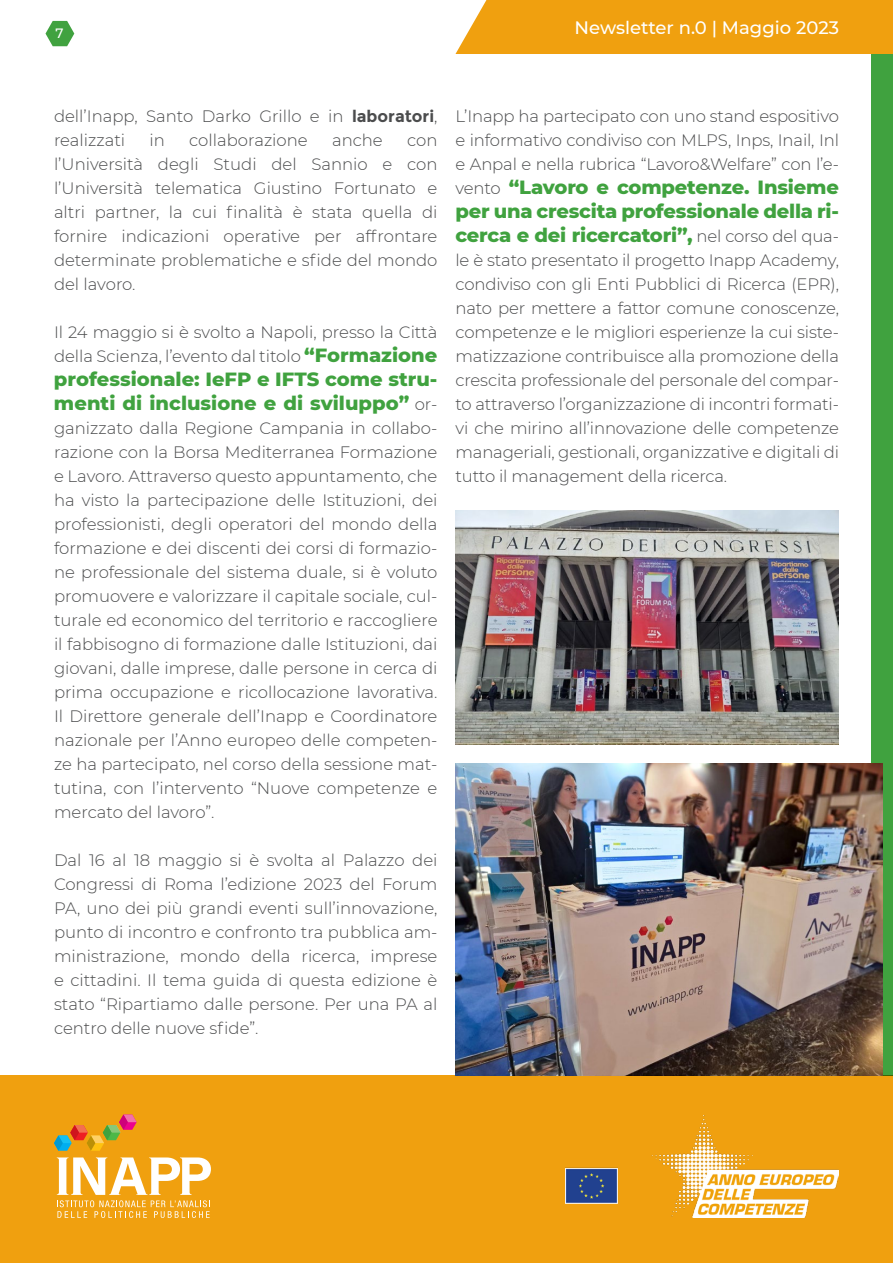
<style>
.page{position:relative;width:893px;height:1263px;background:#fff}
.page>*{position:absolute;margin:0;border:0;box-sizing:border-box;transform-origin:0 0}
.t1{font:800 19.5px/24px "Montserrat";letter-spacing:-.005em;color:#40a23f}
.t2{font:500 18px "Montserrat";color:#fff}
.t3{font:300 16.5px/24px "Montserrat";color:#4b4c4d;text-align:justify}
.t4{font:500 13.5px "Montserrat";color:#fff}
.s1{font-weight:700}
.s2{font-weight:800;font-size:19.5px;color:#40a23f}
.s3{font-weight:300;font-size:16.5px;color:#4b4c4d}
</style>
<div class="page">
<svg style="left:46px;top:21px;width:28px;height:25px"></svg>
<div style="left:0;top:1075px;width:893px;height:188px;background:#f0a00f"></div>
<div style="left:455px;top:0;width:438px;height:54px;background:#f0a00f"></div>
<img style="left:565px;top:1115px;width:274px;height:103px">
<svg style="left:57px;top:1157px;width:154px;height:61px"></svg>
<svg style="left:54px;top:1114px;width:83px;height:37px"></svg>
<div style="left:871px;top:54px;width:22px;height:1021px;background:#40a23f"></div>
<img style="left:455px;top:764px;width:427px;height:311px">
<img style="left:455px;top:510px;width:384px;height:234px">
<p class="t4" style="left:56px;top:24px;width:10px">7</p>
<p class="t2" style="left:575px;top:15px;width:266px">Newsletter n.0 | Maggio 2023</p>
<p class="t3" style="left:54px;top:103px;width:385px">dell’Inapp, Santo Darko Grillo e in <span class="s1">laboratori</span>, realizzati</p>
<p class="t3" style="left:149px;top:127px;width:17px">in</p>
<p class="t3" style="left:189px;top:127px;width:120px">collaborazione</p>
<p class="t3" style="left:332px;top:127px;width:52px">anche</p>
<p class="t3" style="left:54px;top:127px;width:385px;text-indent:353px">con l’Università degli Studi del Sannio e con l’Università telematica Giustino Fortunato e altri partner, la cui finalità è stata quella di fornire indicazioni operative per affrontare determinate problematiche e sfide del mondo del lavoro.</p>
<p class="t3" style="left:54px;top:319px;width:385px">Il 24 maggio si è svolto a Napoli, presso la Città della Scienza, l’evento dal titolo <span class="s2">“Formazione</span></p>
<p class="t1" style="left:54px;top:366px;width:385px">professionale: IeFP e IFTS come stru&shy;menti di inclusione e di sviluppo” <span class="s3">or-</span></p>
<p class="t3" style="left:54px;top:415px;width:385px">ganizzato dalla Regione Campania in collabo&shy;razione con la Borsa Mediterranea Formazione e Lavoro. Attraverso questo appuntamento, che ha visto la partecipazione delle Istituzioni, dei professionisti, degli operatori del mondo della formazione e dei discenti dei corsi di formazio&shy;ne professionale del sistema duale, si è voluto promuovere e valorizzare il capitale sociale, cul&shy;turale ed economico del territorio e raccogliere il fabbisogno di formazione dalle Istituzioni, dai giovani, dalle imprese, dalle persone in cerca di prima occupazione e ricollocazione lavorativa.<br>Il Direttore generale dell’Inapp e Coordinatore nazionale per l’Anno europeo delle competen&shy;ze ha partecipato, nel corso della sessione mat&shy;tutina, con l’intervento “Nuove competenze e mercato del lavoro”.</p>
<p class="t3" style="left:54px;top:847px;width:385px">Dal 16 al 18 maggio si è svolta al Palazzo dei Congressi di Roma l’edizione 2023 del Forum PA, uno dei più grandi eventi sull’innovazione, punto di incontro e confronto tra pubblica am&shy;ministrazione, mondo della ricerca, imprese e cittadini. Il tema guida di questa edizione è stato “Ripartiamo dalle persone. Per una PA al centro delle nuove sfide”.</p>
<p class="t3" style="left:455px;top:103px;width:385px">L’Inapp ha partecipato con uno stand espositivo e informativo condiviso con MLPS, Inps, Inail, Inl e Anpal e nella rubrica “Lavoro&amp;Welfare” con l’e-</p>
<p class="t1" style="left:455px;top:174px;width:385px;text-align:justify"><span class="s3">vento</span> “Lavoro e competenze. Insieme per una crescita professionale della ri&shy;cerca e dei ricercatori”, <span class="s3">nel corso del qua-</span></p>
<p class="t3" style="left:455px;top:247px;width:385px">le è stato presentato il progetto Inapp Academy, condiviso con gli Enti Pubblici di Ricerca (EPR), nato per mettere a fattor comune conoscenze, competenze e le migliori esperienze la cui siste&shy;matizzazione contribuisce alla promozione della crescita professionale del personale del compar&shy;to attraverso l’organizzazione di incontri formati&shy;vi che mirino all’innovazione delle competenze manageriali, gestionali, organizzative e digitali di tutto il management della ricerca.</p>
</div>
